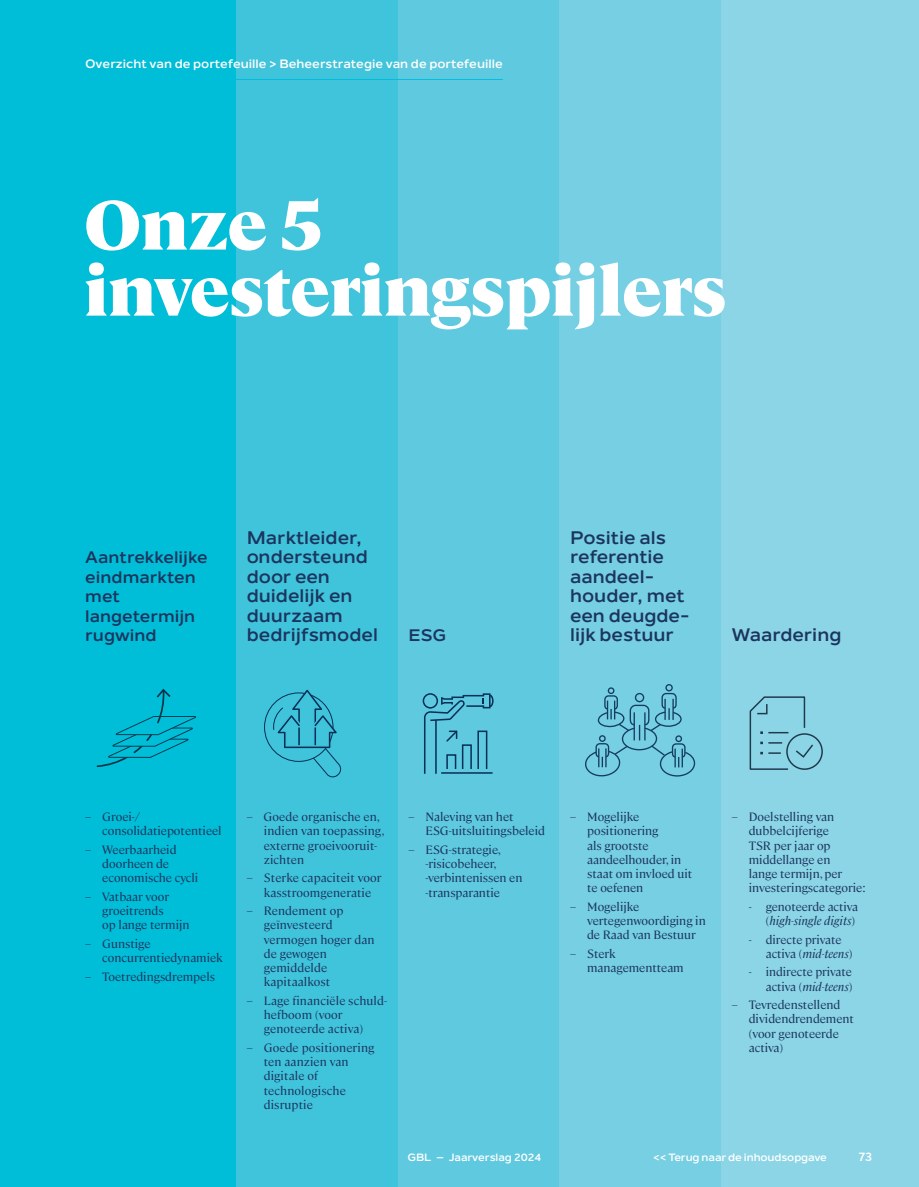
<style>
.page{position:relative;width:919px;height:1187px;background:#fff}
.page>*{position:absolute;margin:0;border:0;box-sizing:border-box;transform-origin:0 0}
.t1{font:900 69px/66px "Cambon";letter-spacing:-.005em;color:#fff}
.t2{font:700 18px/19.5px "Nolan";color:#1c355e}
.t3{font:700 16.5px/19.5px "Nolan";color:#1c355e}
.t4{font:12px/14.2px "Cambon";color:#1c355e}
.t5{font:700 12px "Nolan";color:#fff}
.t6{font:700 10.5px "Nolan";letter-spacing:-.01em;color:#fff}
.s1{font-style:italic}
</style>
<div class="page">
<div style="left:0;top:0;width:236px;height:1186px;background:#00bed8"></div>
<div style="left:236px;top:0;width:162px;height:1186px;background:#40c4dc"></div>
<div style="left:398px;top:0;width:161px;height:1186px;background:#5ec9df"></div>
<div style="left:559px;top:0;width:162px;height:1186px;background:#76cfe2"></div>
<div style="left:721px;top:0;width:197px;height:1186px;background:#8bd5e6"></div>
<svg style="left:96px;top:688px;width:100px;height:79px"></svg>
<svg style="left:264px;top:690px;width:78px;height:88px"></svg>
<svg style="left:422px;top:693px;width:71px;height:80px"></svg>
<div style="left:786px;top:733px;width:36px;height:36px;border:1px solid #3a4654;border-radius:50%"></div>
<svg style="left:749px;top:696px;width:65px;height:73px"></svg>
<svg style="left:585px;top:684px;width:110px;height:92px"></svg>
<hr style="left:85px;top:79px;width:417px;height:1px;background:#00bfdf">
<p class="t5" style="left:85px;top:57px;width:419px">Overzicht van de portefeuille &gt; Beheerstrategie van de portefeuille</p>
<h1 class="t1" style="left:84px;top:187px;width:644px">Onze 5 investeringspijlers</h1>
<h3 class="t3" style="left:85px;top:548px;width:124px">Aantrekkelijke eindmarkten met langetermijn rugwind</h3>
<h2 class="t2" style="left:247px;top:528px;width:133px">Marktleider, ondersteund door een duidelijk en duurzaam bedrijfsmodel</h2>
<h3 class="t3" style="left:408px;top:626px;width:39px">ESG</h3>
<h2 class="t2" style="left:570px;top:528px;width:121px">Positie als referentie aandeel&shy;houder, met een deugde&shy;lijk bestuur</h2>
<h2 class="t2" style="left:731px;top:625px;width:111px">Waardering</h2>
<p class="t4" style="left:102px;top:808px;width:121px;text-indent:-17px">– Groei-/ consolidatiepotentieel</p>
<p class="t4" style="left:102px;top:841px;width:97px;text-indent:-17px">– Weerbaarheid doorheen de economische cycli</p>
<p class="t4" style="left:102px;top:888px;width:89px;text-indent:-17px">– Vatbaar voor groeitrends<br>op lange termijn</p>
<p class="t4" style="left:102px;top:935px;width:122px;text-indent:-17px">– Gunstige concurrentiedynamiek</p>
<p class="t4" style="left:85px;top:968px;width:131px">– Toetredingsdrempels</p>
<p class="t4" style="left:264px;top:808px;width:122px;text-indent:-17px">– Goede organische en, indien van toepassing, externe groeivooruit&shy;zichten</p>
<p class="t4" style="left:247px;top:869px;width:136px;text-align:center">– Sterke capaciteit voor kasstroomgeneratie</p>
<p class="t4" style="left:264px;top:902px;width:112px;text-indent:-17px">– Rendement op geïnvesteerd vermogen hoger dan de gewogen gemiddelde kapitaalkost</p>
<p class="t4" style="left:264px;top:992px;width:125px;text-indent:-17px">– Lage financiële schuld&shy;hefboom (voor genoteerde activa)</p>
<p class="t4" style="left:264px;top:1039px;width:112px;text-indent:-17px">– Goede positionering ten aanzien van digitale of technologische disruptie</p>
<p class="t4" style="left:425px;top:808px;width:121px;text-indent:-17px">– Naleving van het<br>ESG-uitsluitingsbeleid</p>
<p class="t4" style="left:425px;top:841px;width:98px;text-indent:-17px">– ESG-strategie, -risicobeheer, -verbintenissen en -transparantie</p>
<p class="t4" style="left:587px;top:808px;width:107px;text-indent:-17px">– Mogelijke positionering<br>als grootste aandeelhouder, in staat om invloed uit te oefenen</p>
<p class="t4" style="left:587px;top:898px;width:120px;text-indent:-17px">– Mogelijke vertegenwoordiging in de Raad van Bestuur</p>
<p class="t4" style="left:587px;top:945px;width:98px;text-indent:-17px">– Sterk managementteam</p>
<p class="t4" style="left:748px;top:808px;width:118px;text-indent:-17px">– Doelstelling van dubbelcijferige<br>TSR per jaar op middellange en<br>lange termijn, per investeringscategorie:</p>
<p class="t4" style="left:748px;top:898px;width:111px;text-align:right">- genoteerde activa (<span class="s1">high-single digits</span>)</p>
<p class="t4" style="left:765px;top:931px;width:88px;text-indent:-17px">- directe private activa (<span class="s1">mid-teens</span>)</p>
<p class="t4" style="left:748px;top:963px;width:105px;text-align:right">- indirecte private activa (<span class="s1">mid-teens</span>)</p>
<p class="t4" style="left:748px;top:996px;width:107px;text-indent:-17px">– Tevredenstellend dividendrendement (voor genoteerde activa)</p>
<p class="t6" style="left:407px;top:1151px;width:135px">GBL – Jaarverslag 2024</p>
<p class="t5" style="left:858px;top:1149px;width:15px">73</p>
<p class="t6" style="left:653px;top:1151px;width:175px">&lt;&lt; Terug naar de inhoudsopgave</p>
</div>
